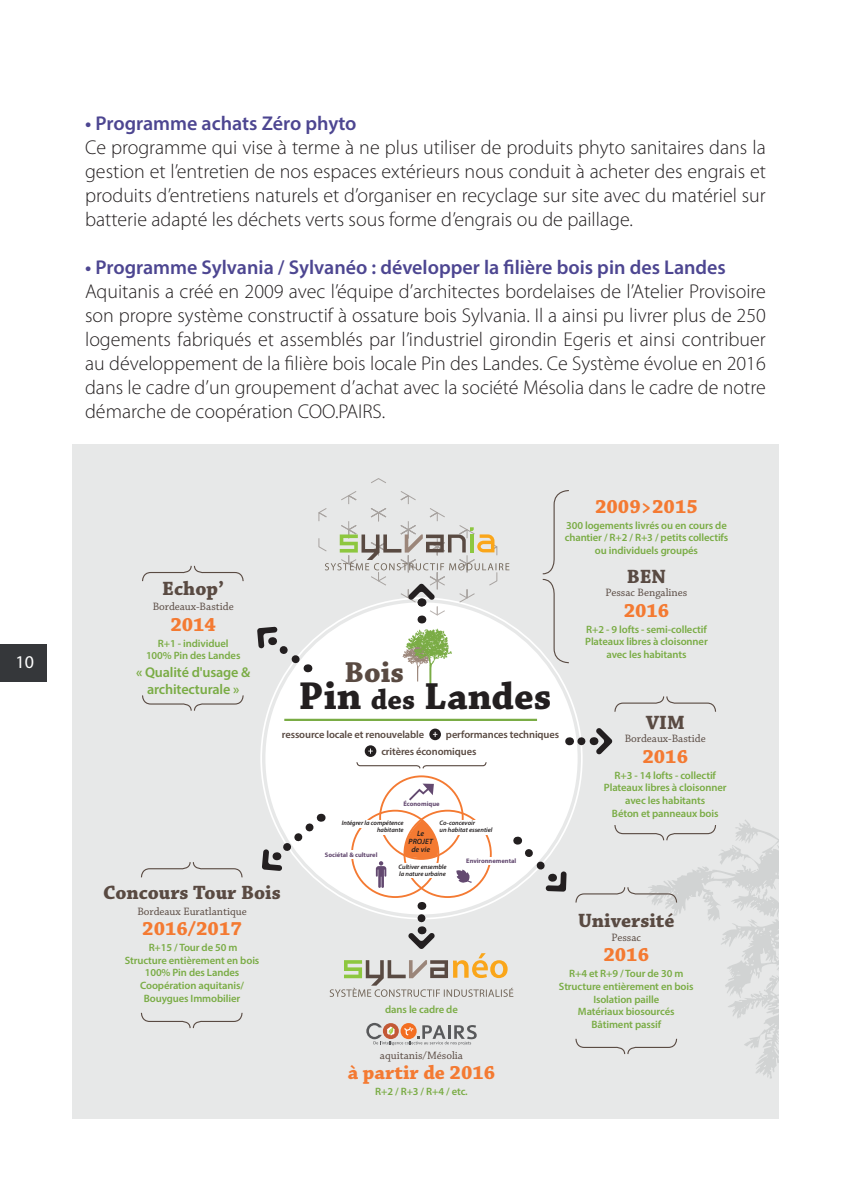
<style>
.page{position:relative;width:851px;height:1191px;background:#fff}
.page>*{position:absolute;margin:0;border:0;box-sizing:border-box;transform-origin:0 0}
.t1{font:700 39.6px "Chaparral Pro";color:#231f20}
.t2{font:700 30.4px "Chaparral Pro";color:#594a42}
.t3{font:700 20.2px "Chaparral Pro";color:#f47a32}
.t4{font:700 20.2px "Chaparral Pro";color:#594a42}
.t5{font:300 20px/24px "Myriad Pro";color:#231f20;text-align:justify}
.t6{font:600 20px "Myriad Pro";color:#4d4691}
.t7{font:18px "Myriad Pro";color:#fff}
.t8{font:600 14.2px/17px "Myriad Pro";letter-spacing:-.01em;color:#7aac45;text-align:center}
.t9{font:11.2px "Chaparral Pro";color:#594a42}
.t10{font:600 10.6px/12.8px "Myriad Pro";letter-spacing:-.01em;color:#7aac45;text-align:center}
.t11{font:600 10.4px/16.6px "Myriad Pro";letter-spacing:-.01em;color:#594a42}
.t12{font:italic 600 7.6px/8.2px "Myriad Pro";color:#231f20;text-align:center}
.t13{font:700 6.6px "Myriad Pro";color:#634970}
.t14{font:italic 600 6.4px/6.6px "Myriad Pro";color:#231f20}
.s1{font-size:40.8px}
.s2{font-size:29.2px}
</style>
<div class="page">
<div style="left:0;top:644px;width:47px;height:38px;background:#35373a"></div>
<div style="left:72px;top:444px;width:706px;height:675px;background:#e7e8e8"></div>
<svg style="left:541px;top:490px;width:28px;height:174px"></svg>
<svg style="left:614px;top:696px;width:102px;height:16px"></svg>
<div style="left:265px;top:602px;width:312px;height:312px;background:#fff;border-radius:50%"></div>
<svg style="left:575px;top:820px;width:203px;height:258px"></svg>
<svg style="left:262px;top:813px;width:59px;height:58px"></svg>
<svg style="left:141px;top:1012px;width:102px;height:17px"></svg>
<svg style="left:141px;top:862px;width:102px;height:16px"></svg>
<svg style="left:318px;top:478px;width:191px;height:209px"></svg>
<hr style="left:284px;top:718px;width:253px;height:3px;background:#7aac45">
<svg style="left:429px;top:728px;width:12px;height:12px"></svg>
<svg style="left:433px;top:732px;width:4px;height:5px"></svg>
<svg style="left:364px;top:745px;width:12px;height:12px"></svg>
<svg style="left:368px;top:748px;width:5px;height:5px"></svg>
<svg style="left:356px;top:762px;width:131px;height:7px"></svg>
<svg style="left:517px;top:836px;width:49px;height:55px"></svg>
<svg style="left:581px;top:737px;width:5px;height:8px"></svg>
<svg style="left:593px;top:728px;width:19px;height:26px"></svg>
<svg style="left:257px;top:626px;width:51px;height:46px"></svg>
<svg style="left:406px;top:820px;width:37px;height:42px"></svg>
<div style="left:379px;top:775px;width:84px;height:85px;border:2px solid #f47a32;border-radius:50%"></div>
<div style="left:351px;top:809px;width:88px;height:89px;border:2px solid #f47a32;border-radius:50%"></div>
<div style="left:403px;top:809px;width:88px;height:89px;border:2px solid #f47a32;border-radius:50%"></div>
<div style="left:318px;top:850px;width:66px;height:8px;background:#fff"></div>
<div style="left:459px;top:857px;width:64px;height:7px;background:#fff"></div>
<svg style="left:456px;top:869px;width:16px;height:14px"></svg>
<svg style="left:376px;top:861px;width:10px;height:27px"></svg>
<svg style="left:409px;top:783px;width:25px;height:18px"></svg>
<div style="left:339px;top:820px;width:66px;height:7px;background:#fff"></div>
<div style="left:437px;top:820px;width:66px;height:7px;background:#fff"></div>
<div style="left:437px;top:827px;width:66px;height:7px;background:#fff"></div>
<div style="left:374px;top:827px;width:31px;height:7px;background:#fff"></div>
<div style="left:397px;top:863px;width:51px;height:8px;background:#fff"></div>
<div style="left:397px;top:870px;width:51px;height:8px;background:#fff"></div>
<svg style="left:142px;top:565px;width:102px;height:17px"></svg>
<svg style="left:142px;top:695px;width:102px;height:16px"></svg>
<svg style="left:329px;top:918px;width:184px;height:79px"></svg>
<svg style="left:366px;top:1023px;width:110px;height:22px"></svg>
<p class="t7" style="left:16px;top:650px;width:20px">10</p>
<p class="t6" style="left:85px;top:110px;width:273px">• Programme achats Zéro phyto</p>
<p class="t5" style="left:85px;top:135px;width:682px">Ce programme qui vise à terme à ne plus utiliser de produits phyto sanitaires dans la gestion et l’entretien de nos espaces extérieurs nous conduit à acheter des engrais et produits d’entretiens naturels et d’organiser en recyclage sur site avec du matériel sur batterie adapté les déchets verts sous forme d’engrais ou de paillage.</p>
<p class="t6" style="left:85px;top:254px;width:642px">• Programme Sylvania / Sylvanéo : développer la filière bois pin des Landes</p>
<p class="t5" style="left:85px;top:279px;width:682px">Aquitanis a créé en 2009 avec l’équipe d’architectes bordelaises de l’Atelier Provisoire son propre système constructif à ossature bois Sylvania. Il a ainsi pu livrer plus de 250 logements fabriqués et assemblés par l’industriel girondin Egeris et ainsi contribuer au développement de la filière bois locale Pin des Landes. Ce Système évolue en 2016 dans le cadre d’un groupement d’achat avec la société Mésolia dans le cadre de notre démarche de coopération COO.PAIRS.</p>
<p class="t4" style="left:162px;top:576px;width:63px">Echop’</p>
<p class="t9" style="left:153px;top:600px;width:82px">Bordeaux-Bastide</p>
<p class="t3" style="left:170px;top:612px;width:47px">2014</p>
<p class="t10" style="left:146px;top:636px;width:96px">R+1 - individuel<br>100% Pin des Landes</p>
<p class="t8" style="left:136px;top:663px;width:116px">« Qualité d'usage &amp; architecturale »</p>
<p class="t3" style="left:595px;top:494px;width:104px">2009&gt;2015</p>
<p class="t10" style="left:564px;top:518px;width:165px">300 logements livrés ou en cours de chantier / R+2 / R+3 / petits collectifs ou individuels groupés</p>
<h2 class="t2" style="left:344px;top:654px;width:61px">Bois</h2>
<h1 class="t1" style="left:298px;top:673px;width:254px"><span class="s1">Pin</span> <span class="s2">des</span> Landes</h1>
<p class="t11" style="left:282px;top:726px;width:144px">ressource locale et renouvelable</p>
<p class="t11" style="left:381px;top:726px;width:179px;text-indent:65px">performances techniques critères économiques</p>
<p class="t13" style="left:403px;top:799px;width:38px">économique</p>
<p class="t14" style="left:342px;top:820px;width:63px;text-align:right">Intégrer la compétence habitante</p>
<p class="t14" style="left:439px;top:820px;width:54px">Co-concevoir<br>un habitat essentiel</p>
<p class="t14" style="left:398px;top:863px;width:50px">Cultiver ensemble la nature urbaine</p>
<p class="t12" style="left:408px;top:828px;width:26px">Le<br>PROJET de vie</p>
<p class="t13" style="left:325px;top:850px;width:54px">Sociétal &amp; culturel</p>
<p class="t13" style="left:466px;top:857px;width:52px">Environnemental</p>
<p class="t4" style="left:626px;top:564px;width:41px">BEN</p>
<p class="t9" style="left:605px;top:586px;width:83px">Pessac Bengalines</p>
<p class="t3" style="left:623px;top:598px;width:47px">2016</p>
<p class="t10" style="left:585px;top:622px;width:124px">R+2 - 9 lofts - semi-collectif<br>Plateaux libres à cloisonner avec les habitants</p>
<p class="t4" style="left:645px;top:710px;width:40px">VIM</p>
<p class="t9" style="left:624px;top:732px;width:82px">Bordeaux-Bastide</p>
<p class="t3" style="left:642px;top:744px;width:47px">2016</p>
<p class="t10" style="left:604px;top:768px;width:124px">R+3 - 14 lofts - collectif<br>Plateaux libres à cloisonner avec les habitants<br>Béton et panneaux bois</p>
<p class="t4" style="left:103px;top:880px;width:179px">Concours Tour Bois</p>
<p class="t9" style="left:137px;top:905px;width:111px">Bordeaux Euratlantique</p>
<p class="t3" style="left:142px;top:916px;width:101px">2016/2017</p>
<p class="t10" style="left:125px;top:940px;width:136px">R+15 / Tour de 50 m<br>Structure entièrement en bois<br>100% Pin des Landes<br>Coopération aquitanis/<br>Bouygues Immobilier</p>
<p class="t10" style="left:385px;top:1003px;width:74px">dans le cadre de</p>
<p class="t9" style="left:380px;top:1048px;width:85px">aquitanis/Mésolia</p>
<p class="t3" style="left:348px;top:1060px;width:149px">à partir de 2016</p>
<p class="t10" style="left:375px;top:1084px;width:94px">R+2 / R+3 / R+4 / etc.</p>
<p class="t4" style="left:578px;top:909px;width:98px">Université</p>
<p class="t9" style="left:611px;top:931px;width:31px">Pessac</p>
<p class="t3" style="left:603px;top:942px;width:47px">2016</p>
<p class="t10" style="left:559px;top:966px;width:136px">R+4 et R+9 / Tour de 30 m<br>Structure entièrement en bois<br>Isolation paille<br>Matériaux biosourcés<br>Bâtiment passif</p>
</div>
